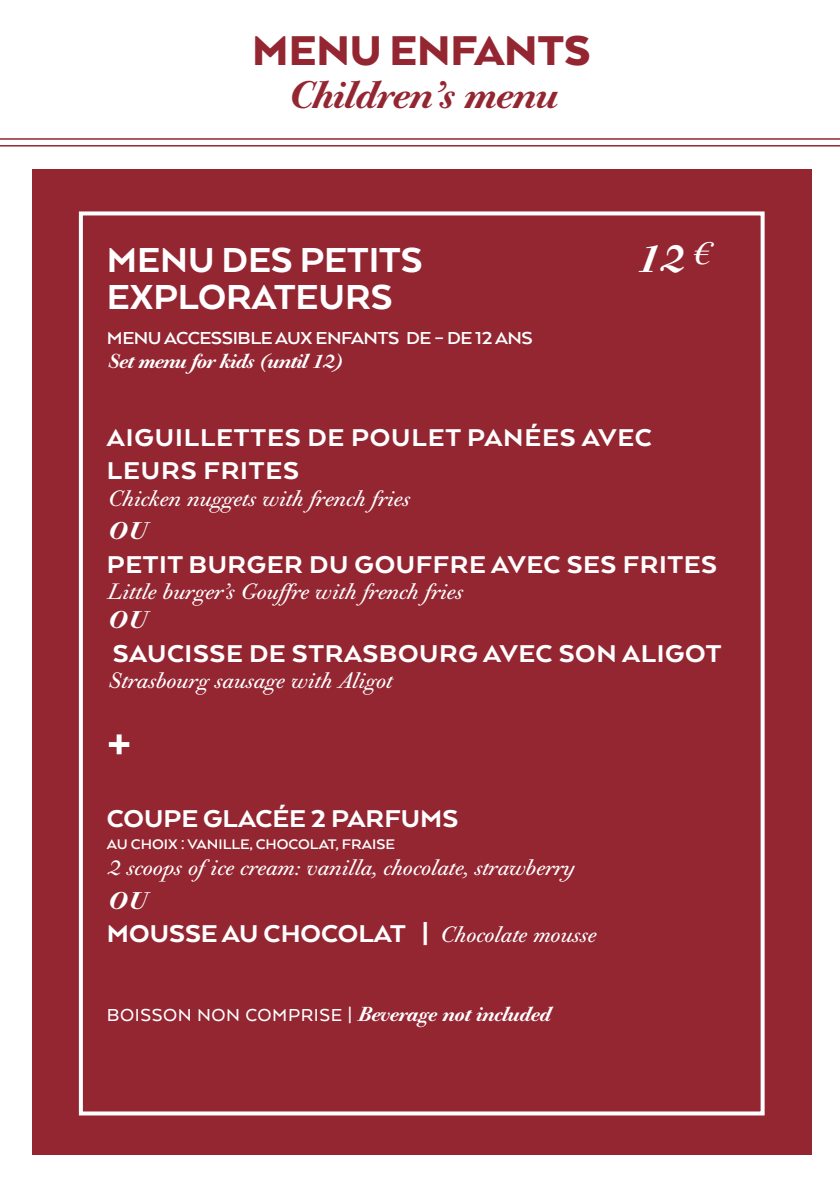
<style>
.page{position:relative;width:840px;height:1191px;background:#fff}
.page>*{position:absolute;margin:0;border:0;box-sizing:border-box;transform-origin:0 0}
.t1{font:800 50px "Arquitecta";color:#fff}
.t2{font:900 48px "Arquitecta";color:#942632}
.t3{font:800 40px "Arquitecta";color:#fff}
.t4{font:italic 500 40px "Bodoni Old Face BQ";color:#fff}
.t5{font:italic 500 38px "Bodoni Old Face BQ";color:#942632}
.t6{font:800 28px/33.6px "Arquitecta";letter-spacing:.02em;color:#fff;scale:1.04 1}
.t7{font:800 28px "Arquitecta";color:#fff;scale:1.04 1}
.t8{font:italic 500 24px "Bodoni Old Face BQ";color:#fff;scale:1.04 1}
.t9{font:italic 22px "Bodoni Old Face BQ";color:#fff;scale:1.04 1}
.Style_de_paragraphe{font:500 20px "Arquitecta";letter-spacing:.03em;color:#fff}
.t10{font:700 20px "Arquitecta";letter-spacing:-.02em;color:#fff;scale:1.04 1}
.t11{font:italic 500 20px "Bodoni Old Face BQ";letter-spacing:-.02em;color:#fff}
.t12{font:700 16px "Arquitecta";color:#fff;scale:1.04 1}
.s1{font-family:"Bodoni Old Face BQ";font-weight:400;font-style:italic;font-size:22px}
.s2{font-family:"Bodoni Old Face BQ";font-style:italic}
</style>
<div class="page">
<div style="left:32px;top:169px;width:779px;height:985px;background:#942632"></div>
<div style="left:79px;top:211px;width:685px;height:904px;background:#942632;border:4px solid #fff"></div>
<hr style="left:0;top:138px;width:839px;height:2px;background:#942632">
<hr style="left:0;top:145px;width:839px;height:2px;background:#942632">
<p class="t2" style="left:252px;top:21px;width:339px">MENU ENFANTS</p>
<p class="t5" style="left:287px;top:72px;width:270px">Children’s menu</p>
<p class="t3" style="left:107px;top:235px;width:317px">MENU DES PETITS</p>
<p class="t4" style="left:634px;top:234px;width:87px">12 <sup>€</sup></p>
<p class="t3" style="left:107px;top:272px;width:287px">EXPLORATEURS</p>
<p class="t10" style="left:107px;top:325px;width:411px">MENU ACCESSIBLE AUX ENFANTS DE – DE 12 ANS</p>
<p class="t11" style="left:107px;top:349px;width:236px">Set menu for kids (until 12)</p>
<p class="t6" style="left:107px;top:419px;width:525px">AIGUILLETTES DE POULET PANÉES AVEC<br>LEURS FRITES</p>
<p class="t9" style="left:107px;top:485px;width:292px">Chicken nuggets with french fries</p>
<p class="t8" style="left:107px;top:516px;width:38px">OU</p>
<p class="t6" style="left:107px;top:546px;width:587px">PETIT BURGER DU GOUFFRE AVEC SES FRITES</p>
<p class="t9" style="left:107px;top:578px;width:342px">Little burger’s Gouffre with french fries</p>
<p class="t8" style="left:107px;top:605px;width:38px">OU</p>
<p class="t6" style="left:113px;top:635px;width:586px">SAUCISSE DE STRASBOURG AVEC SON ALIGOT</p>
<p class="t9" style="left:107px;top:667px;width:274px">Strasbourg sausage with Aligot</p>
<p class="t1" style="left:107px;top:713px;width:26px">+</p>
<p class="t7" style="left:107px;top:801px;width:339px">COUPE GLACÉE 2 PARFUMS</p>
<p class="t12" style="left:107px;top:834px;width:278px">AU CHOIX : VANILLE, CHOCOLAT, FRAISE</p>
<p class="t9" style="left:107px;top:854px;width:450px">2 scoops ofice cream: vanilla, chocolate, strawberry</p>
<p class="t8" style="left:107px;top:885px;width:38px">OU</p>
<p class="t7" style="left:107px;top:916px;width:470px">MOUSSE AU CHOCOLAT ¦ <span class="s1">Chocolate mousse</span></p>
<p class="Style_de_paragraphe" style="left:107px;top:1002px;width:444px">BOISSON NON COMPRISE | <span class="s2">Beverage not included</span></p>
</div>
